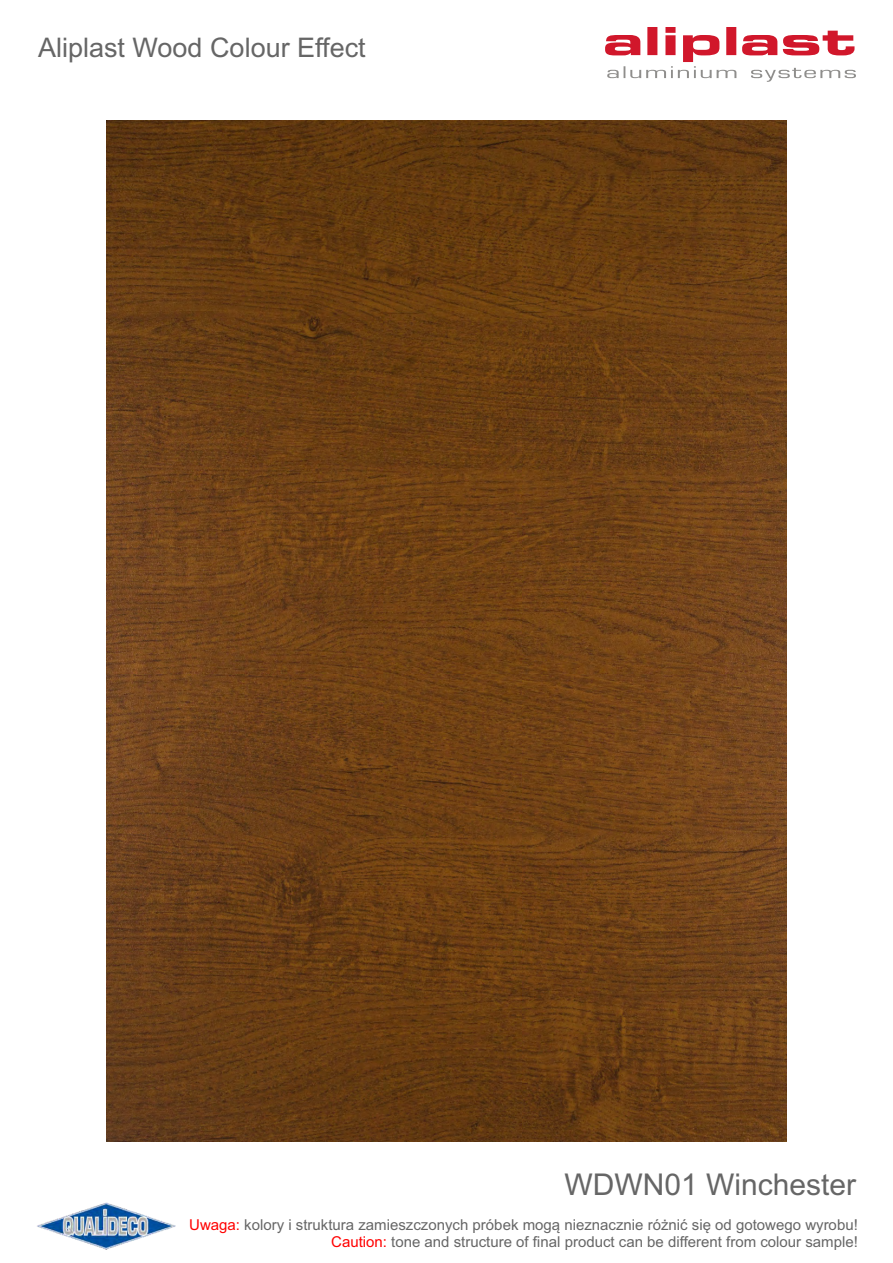
<style>
.page{position:relative;width:893px;height:1263px;background:#fff}
.page>*{position:absolute;margin:0;border:0;box-sizing:border-box;transform-origin:0 0}
.t1{font:30px "Arial";color:#666}
.t2{font:27px "Arial";color:#666}
.t3{font:15px/16.8px "Arial";color:#666;text-align:right}
.s1{color:#f00}
</style>
<div class="page">
<svg style="left:605px;top:27px;width:251px;height:55px"></svg>
<img style="left:107px;top:121px;width:680px;height:1020px">
<img style="left:37px;top:1202px;width:139px;height:48px">
<h2 class="t2" style="left:38px;top:37px;width:329px">Aliplast Wood Colour Effect</h2>
<h1 class="t1" style="left:564px;top:1173px;width:293px">WDWN01 Winchester</h1>
<p class="t3" style="left:189px;top:1218px;width:670px"><span class="s1">Uwaga:</span> kolory i struktura zamieszczonych próbek mogą nieznacznie różnić się od gotowego wyrobu!<br><span class="s1">Caution:</span> tone and structure of final product can be different from colour sample!</p>
</div>
